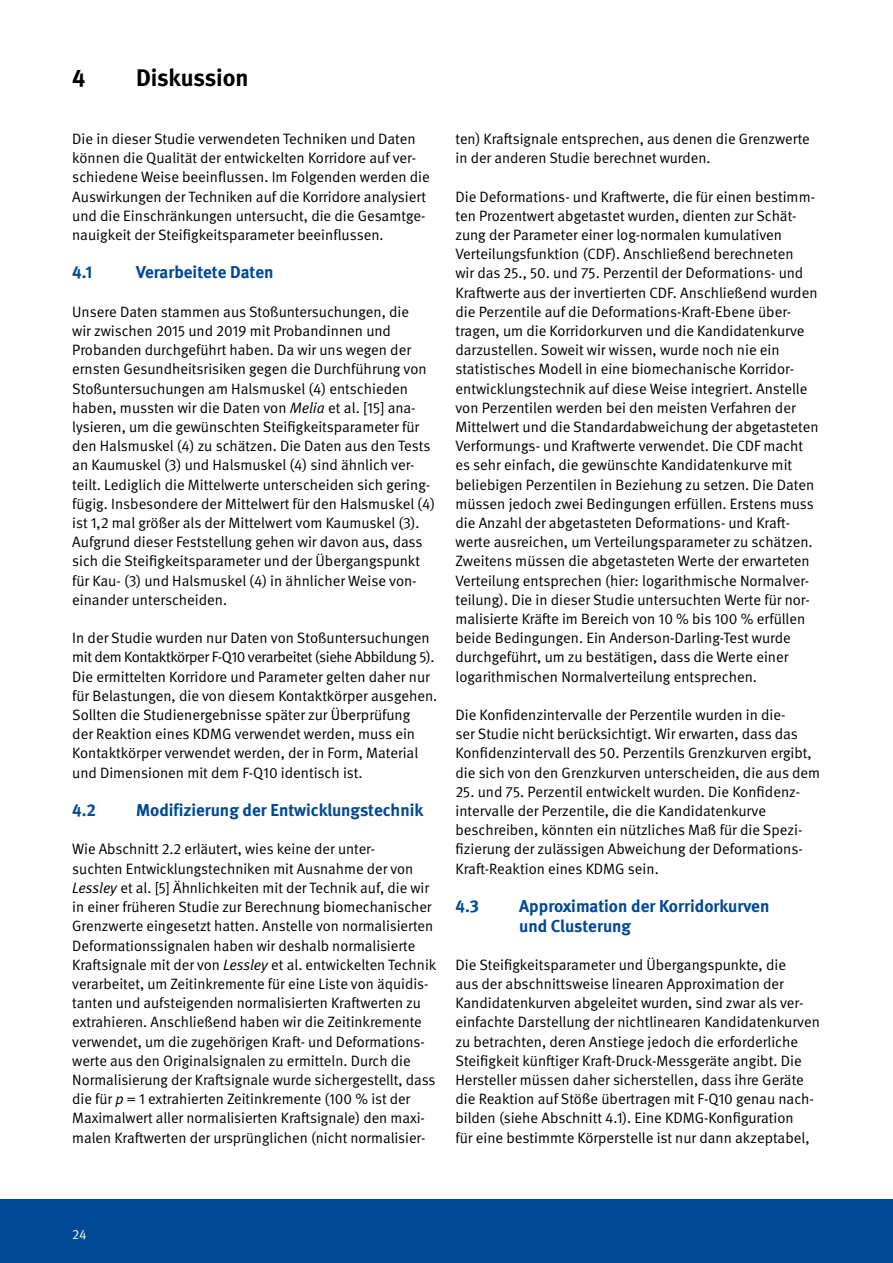
<style>
.page{position:relative;width:893px;height:1263px;background:#fff}
.page>*{position:absolute;margin:0;border:0;box-sizing:border-box;transform-origin:0 0}
.Headlines_H1_Innenteil{font:700 24px "DGUV Meta";letter-spacing:-.005em;color:#000}
.Headlines_H2_1_1{font:700 17.25px/20.2px "DGUV Meta";color:#004994}
.Innenteil_P_Grundtext{font:15px/19.2px "DGUV Meta";color:#000}
.Innenteil_P_Grundtext_ohne_Abstand{font:15px/19.2px "DGUV Meta";color:#000}
.t1{font:13.5px "DGUV Meta";color:#fff}
.s1{font-style:italic}
</style>
<div class="page">
<div style="left:0;top:1199px;width:893px;height:64px;background:#004994"></div>
<h1 class="Headlines_H1_Innenteil" style="left:72px;top:64px;width:15px">4</h1>
<h1 class="Headlines_H1_Innenteil" style="left:136px;top:64px;width:114px">Diskussion</h1>
<p class="Innenteil_P_Grundtext_ohne_Abstand" style="left:72px;top:130px;width:359px">Die in dieser Studie verwendeten Techniken und Daten können die Qualität der entwickelten Korridore auf ver&shy;schiedene Weise beeinflussen. Im Folgenden werden die Auswirkungen der Techniken auf die Korridore analysiert und die Einschränkungen untersucht, die die Gesamtge&shy;nauigkeit der Steifigkeitsparameter beeinflussen.</p>
<h2 class="Headlines_H2_1_1" style="left:72px;top:263px;width:22px">4.1</h2>
<h2 class="Headlines_H2_1_1" style="left:136px;top:263px;width:139px">Verarbeitete Daten</h2>
<p class="Innenteil_P_Grundtext" style="left:72px;top:302px;width:364px">Unsere Daten stammen aus Stoßuntersuchungen, die<br>wir zwischen 2015 und 2019 mit Probandinnen und Probanden durchgeführt haben. Da wir uns wegen der ernsten Gesundheitsrisiken gegen die Durchführung von Stoßuntersuchungen am Halsmuskel (4) entschieden haben, mussten wir die Daten von <span class="s1">Melia</span> et al. [15] ana&shy;lysieren, um die gewünschten Steifigkeitsparameter für den Halsmuskel (4) zu schätzen. Die Daten aus den Tests an Kaumuskel (3) und Halsmuskel (4) sind ähnlich ver&shy;teilt. Lediglich die Mittelwerte unterscheiden sich gering&shy;fügig. Insbesondere der Mittelwert für den Halsmuskel (4) ist 1,2 mal größer als der Mittelwert vom Kaumuskel (3).<br>Aufgrund dieser Feststellung gehen wir davon aus, dass sich die Steifigkeitsparameter und der Übergangspunkt für Kau- (3) und Halsmuskel (4) in ähnlicher Weise von&shy;einander unterscheiden.</p>
<p class="Innenteil_P_Grundtext" style="left:72px;top:629px;width:367px">In der Studie wurden nur Daten von Stoßuntersuchungen mit dem Kontaktkörper F-Q10 verarbeitet (siehe Abbildung 5).<br>Die ermittelten Korridore und Parameter gelten daher nur für Belastungen, die von diesem Kontaktkörper ausgehen.<br>Sollten die Studienergebnisse später zur Überprüfung<br>der Reaktion eines KDMG verwendet werden, muss ein Kontaktkörper verwendet werden, der in Form, Material und Dimensionen mit dem F-Q10 identisch ist.</p>
<h2 class="Headlines_H2_1_1" style="left:72px;top:800px;width:25px">4.2</h2>
<h2 class="Headlines_H2_1_1" style="left:136px;top:800px;width:289px">Modifizierung der Entwicklungstechnik</h2>
<p class="Innenteil_P_Grundtext" style="left:72px;top:840px;width:365px">Wie Abschnitt 2.2 erläutert, wies keine der unter-<br>suchten Entwicklungstechniken mit Ausnahme der von <span class="s1">Lessley</span> et al. [5] Ähnlichkeiten mit der Technik auf, die wir in einer früheren Studie zur Berechnung biomechanischer Grenzwerte eingesetzt hatten. Anstelle von normalisierten Deformationssignalen haben wir deshalb normalisierte Kraftsignale mit der von <span class="s1">Lessley</span> et al. entwickelten Technik verarbeitet, um Zeitinkremente für eine Liste von äquidis&shy;tanten und aufsteigenden normalisierten Kraftwerten zu extrahieren. Anschließend haben wir die Zeitinkremente verwendet, um die zugehörigen Kraft- und Deformations&shy;werte aus den Originalsignalen zu ermitteln. Durch die Normalisierung der Kraftsignale wurde sichergestellt, dass die für <span class="s1">p</span> = 1 extrahierten Zeitinkremente (100 % ist der Maximalwert aller normalisierten Kraftsignale) den maxi&shy;malen Kraftwerten der ursprünglichen (nicht normalisier-</p>
<p class="Innenteil_P_Grundtext" style="left:455px;top:130px;width:356px">ten) Kraftsignale entsprechen, aus denen die Grenzwerte in der anderen Studie berechnet wurden.</p>
<p class="Innenteil_P_Grundtext" style="left:455px;top:187px;width:365px">Die Deformations- und Kraftwerte, die für einen bestimm&shy;ten Prozentwert abgetastet wurden, dienten zur Schät&shy;zung der Parameter einer log-normalen kumulativen Verteilungsfunktion (CDF). Anschließend berechneten<br>wir das 25., 50. und 75. Perzentil der Deformations- und Kraftwerte aus der invertierten CDF. Anschließend wurden die Perzentile auf die Deformations-Kraft-Ebene über&shy;tragen, um die Korridorkurven und die Kandidatenkurve darzustellen. Soweit wir wissen, wurde noch nie ein statistisches Modell in eine biomechanische Korridor&shy;entwicklungstechnik auf diese Weise integriert. Anstelle von Perzentilen werden bei den meisten Verfahren der Mittelwert und die Standardabweichung der abgetasteten Verformungs- und Kraftwerte verwendet. Die CDF macht es sehr einfach, die gewünschte Kandidatenkurve mit beliebigen Perzentilen in Beziehung zu setzen. Die Daten müssen jedoch zwei Bedingungen erfüllen. Erstens muss die Anzahl der abgetasteten Deformations- und Kraft&shy;werte ausreichen, um Verteilungsparameter zu schätzen.<br>Zweitens müssen die abgetasteten Werte der erwarteten Verteilung entsprechen (hier: logarithmische Normalver&shy;teilung). Die in dieser Studie untersuchten Werte für nor&shy;malisierte Kräfte im Bereich von 10 % bis 100 % erfüllen beide Bedingungen. Ein Anderson-Darling-Test wurde durchgeführt, um zu bestätigen, dass die Werte einer logarithmischen Normalverteilung entsprechen.</p>
<p class="Innenteil_P_Grundtext" style="left:455px;top:706px;width:366px">Die Konfidenzintervalle der Perzentile wurden in die-<br>ser Studie nicht berücksichtigt. Wir erwarten, dass das Konfidenzintervall des 50. Perzentils Grenzkurven ergibt, die sich von den Grenzkurven unterscheiden, die aus dem</p>
<p class="Innenteil_P_Grundtext" style="left:455px;top:782px;width:349px">25. und 75. Perzentil entwickelt wurden. Die Konfidenz&shy;intervalle der Perzentile, die die Kandidatenkurve beschreiben, könnten ein nützliches Maß für die Spezi&shy;fizierung der zulässigen Abweichung der Deformations-Kraft-Reaktion eines KDMG sein.</p>
<h2 class="Headlines_H2_1_1" style="left:455px;top:896px;width:25px">4.3</h2>
<h2 class="Headlines_H2_1_1" style="left:519px;top:896px;width:252px">Approximation der Korridorkurven und Clusterung</h2>
<p class="Innenteil_P_Grundtext" style="left:455px;top:955px;width:366px">Die Steifigkeitsparameter und Übergangspunkte, die<br>aus der abschnittsweise linearen Approximation der Kandidatenkurven abgeleitet wurden, sind zwar als ver&shy;einfachte Darstellung der nichtlinearen Kandidatenkurven zu betrachten, deren Anstiege jedoch die erforderliche Steifigkeit künftiger Kraft-Druck-Messgeräte angibt. Die Hersteller müssen daher sicherstellen, dass ihre Geräte die Reaktion auf Stöße übertragen mit F-Q10 genau nach&shy;bilden (siehe Abschnitt 4.1). Eine KDMG-Konfiguration<br>für eine bestimmte Körperstelle ist nur dann akzeptabel,</p>
<p class="t1" style="left:72px;top:1226px;width:16px">24</p>
</div>
